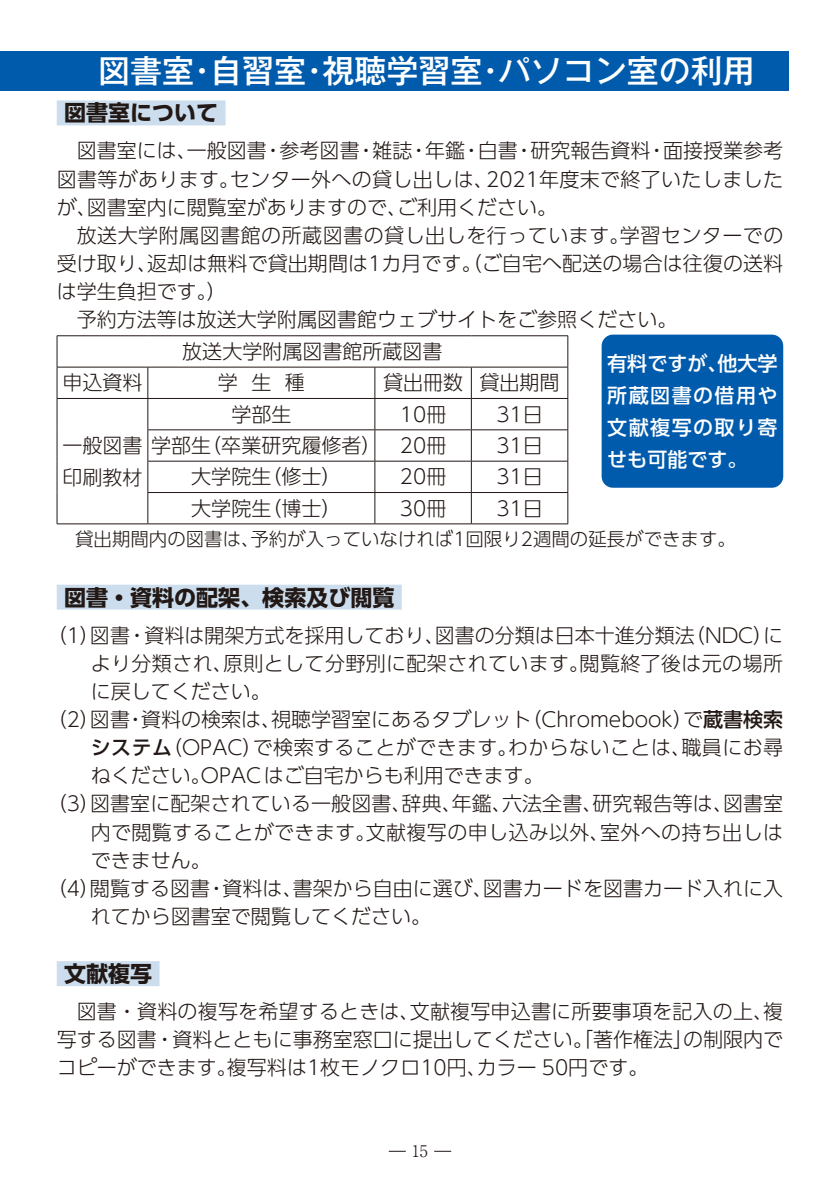
<style>
.page{position:relative;width:840px;height:1191px;background:#fff}
.page>*{position:absolute;margin:0;border:0;box-sizing:border-box;transform-origin:0 0}
.t1{font:500 32px "Gothic MB101 Pr 6 N";color:#fff}
.t2{font:700 22px "UD Shin Go Pr 6 N";color:#221815}
.t3{font:300 20px/28.2px "UD Shin Go Pr 6 N";color:#221815;text-align:justify}
.t4{font:300 20px "UD Shin Go Pr 6 N";letter-spacing:.02em;color:#221815}
.t5{font:300 20px "UD Shin Go Pr 6 N";letter-spacing:.025em;color:#221815}
.t6{font:500 20px/32px "UD Shin Go Pr 6 N";letter-spacing:.07em;color:#fff;text-align:justify}
.t7{font:300 18.4px "UD Shin Go Pr 6 N";color:#221815}
.t8{font:300 16px "Ryumin Pr 6 N";color:#221815}
.s1{font-weight:500}
</style>
<div class="page">
<div style="left:0;top:51px;width:788px;height:40px;background:#005bac"></div>
<div style="left:57px;top:100px;width:168px;height:25px;background:#ccdeee"></div>
<div style="left:57px;top:584px;width:344px;height:25px;background:#ccdeee"></div>
<div style="left:57px;top:961px;width:102px;height:25px;background:#ccdeee"></div>
<hr style="left:57px;top:335px;width:91px;height:1px;background:#221815">
<hr style="left:57px;top:336px;width:1px;height:31px;background:#221815">
<hr style="left:148px;top:335px;width:226px;height:1px;background:#221815">
<hr style="left:374px;top:335px;width:97px;height:1px;background:#221815">
<hr style="left:471px;top:335px;width:96px;height:1px;background:#221815">
<hr style="left:567px;top:336px;width:1px;height:31px;background:#221815">
<hr style="left:57px;top:367px;width:91px;height:1px;background:#221815">
<hr style="left:57px;top:367px;width:1px;height:31px;background:#221815">
<hr style="left:148px;top:367px;width:226px;height:1px;background:#221815">
<hr style="left:147px;top:367px;width:1px;height:31px;background:#221815">
<hr style="left:374px;top:367px;width:97px;height:1px;background:#221815">
<hr style="left:374px;top:367px;width:1px;height:31px;background:#221815">
<hr style="left:471px;top:367px;width:96px;height:1px;background:#221815">
<hr style="left:470px;top:367px;width:1px;height:31px;background:#221815">
<hr style="left:567px;top:367px;width:1px;height:31px;background:#221815">
<hr style="left:57px;top:398px;width:91px;height:1px;background:#221815">
<hr style="left:57px;top:399px;width:1px;height:31px;background:#221815">
<hr style="left:57px;top:430px;width:1px;height:31px;background:#221815">
<hr style="left:57px;top:461px;width:1px;height:31px;background:#221815">
<hr style="left:57px;top:492px;width:1px;height:31px;background:#221815">
<hr style="left:57px;top:523px;width:91px;height:1px;background:#221815">
<hr style="left:148px;top:398px;width:226px;height:1px;background:#221815">
<hr style="left:147px;top:399px;width:1px;height:30px;background:#221815">
<hr style="left:374px;top:398px;width:97px;height:1px;background:#221815">
<hr style="left:374px;top:399px;width:1px;height:30px;background:#221815">
<hr style="left:471px;top:398px;width:96px;height:1px;background:#221815">
<hr style="left:470px;top:399px;width:1px;height:30px;background:#221815">
<hr style="left:567px;top:399px;width:1px;height:30px;background:#221815">
<hr style="left:147px;top:429px;width:227px;height:1px;background:#221815">
<hr style="left:147px;top:430px;width:1px;height:31px;background:#221815">
<hr style="left:374px;top:429px;width:97px;height:1px;background:#221815">
<hr style="left:374px;top:430px;width:1px;height:31px;background:#221815">
<hr style="left:471px;top:429px;width:96px;height:1px;background:#221815">
<hr style="left:470px;top:430px;width:1px;height:31px;background:#221815">
<hr style="left:567px;top:430px;width:1px;height:31px;background:#221815">
<hr style="left:147px;top:461px;width:227px;height:1px;background:#221815">
<hr style="left:147px;top:461px;width:1px;height:31px;background:#221815">
<hr style="left:374px;top:461px;width:97px;height:1px;background:#221815">
<hr style="left:374px;top:461px;width:1px;height:31px;background:#221815">
<hr style="left:471px;top:461px;width:96px;height:1px;background:#221815">
<hr style="left:470px;top:461px;width:1px;height:31px;background:#221815">
<hr style="left:567px;top:461px;width:1px;height:31px;background:#221815">
<hr style="left:147px;top:492px;width:227px;height:1px;background:#221815">
<hr style="left:147px;top:493px;width:1px;height:30px;background:#221815">
<hr style="left:374px;top:492px;width:97px;height:1px;background:#221815">
<hr style="left:374px;top:493px;width:1px;height:30px;background:#221815">
<hr style="left:471px;top:492px;width:96px;height:1px;background:#221815">
<hr style="left:470px;top:493px;width:1px;height:30px;background:#221815">
<hr style="left:567px;top:493px;width:1px;height:30px;background:#221815">
<hr style="left:148px;top:523px;width:226px;height:1px;background:#221815">
<hr style="left:374px;top:523px;width:97px;height:1px;background:#221815">
<hr style="left:471px;top:523px;width:96px;height:1px;background:#221815">
<div style="left:601px;top:334px;width:181px;height:154px;background:#005bac;border-radius:11px"></div>
<svg style="left:388px;top:1151px;width:17px;height:1px"></svg>
<svg style="left:434px;top:1151px;width:17px;height:1px"></svg>
<h1 class="t1" style="left:98px;top:44px;width:658px">図書室・自習室・視聴学習室・パソコン室の利用</h1>
<p class="t2" style="left:64px;top:95px;width:156px">図書室について</p>
<p class="t3" style="left:57px;top:136px;width:727px;text-indent:20px">図書室には、一般図書・参考図書・雑誌・年鑑・白書・研究報告資料・面接授業参考図書等があります。センター外への貸し出しは、2021年度末で終了いたしましたが、図書室内に閲覧室がありますので、ご利用ください。</p>
<p class="t5" style="left:77px;top:219px;width:707px">放送大学附属図書館の所蔵図書の貸し出しを行っています。学習センターでの</p>
<p class="t3" style="left:57px;top:248px;width:727px">受け取り、返却は無料で貸出期間は1カ月です。（ご自宅へ配送の場合は往復の送料</p>
<p class="t3" style="left:57px;top:277px;width:171px">は学生負担です。）</p>
<p class="t3" style="left:77px;top:305px;width:601px">予約方法等は放送大学附属図書館ウェブサイトをご参照ください。</p>
<p class="t3" style="left:182px;top:337px;width:262px">放送大学附属図書館所蔵図書</p>
<p class="t3" style="left:62px;top:368px;width:81px">申込資料</p>
<p class="t3" style="left:218px;top:368px;width:88px">学 生 種</p>
<p class="t3" style="left:383px;top:368px;width:178px">貸出冊数 貸出期間</p>
<p class="t6" style="left:607px;top:346px;width:172px">有料ですが、他大学所蔵図書の借用や文献複写の取り寄せも可能です。</p>
<p class="t3" style="left:231px;top:399px;width:61px">学部生</p>
<p class="t3" style="left:399px;top:399px;width:48px">10冊</p>
<p class="t3" style="left:496px;top:398px;width:48px;line-height:31.4px">31日<br>31日</p>
<p class="t3" style="left:191px;top:462px;width:151px">大学院生（修士）</p>
<p class="t3" style="left:399px;top:462px;width:48px">20冊</p>
<p class="t3" style="left:496px;top:462px;width:48px">31日</p>
<p class="t3" style="left:191px;top:493px;width:151px">大学院生（博士）</p>
<p class="t3" style="left:399px;top:493px;width:48px">30冊</p>
<p class="t3" style="left:496px;top:493px;width:48px">31日</p>
<p class="t7" style="left:75px;top:524px;width:661px">貸出期間内の図書は、予約が入っていなければ1回限り2週間の延長ができます。</p>
<p class="t2" style="left:64px;top:579px;width:331px">図書・資料の配架、検索及び閲覧</p>
<p class="t3" style="left:47px;top:620px;width:737px">（1）図書・資料は開架方式を採用しており、図書の分類は日本十進分類法（NDC）に</p>
<p class="t4" style="left:91px;top:647px;width:693px">より分類され、原則として分野別に配架されています。閲覧終了後は元の場所</p>
<p class="t3" style="left:91px;top:676px;width:182px">に戻してください。</p>
<p class="t3" style="left:47px;top:704px;width:737px">（2）図書・資料の検索は、視聴学習室にあるタブレット（Chromebook）で<span class="s1">蔵書検索</span></p>
<p class="t4" style="left:91px;top:731px;width:693px"><span class="s1">システム</span>（OPAC）で検索することができます。わからないことは、職員にお尋</p>
<p class="t3" style="left:91px;top:761px;width:454px">ねください。OPACはご自宅からも利用できます。</p>
<p class="t3" style="left:47px;top:789px;width:737px">（3）図書室に配架されている一般図書、辞典、年鑑、六法全書、研究報告等は、図書室</p>
<p class="t4" style="left:91px;top:816px;width:693px">内で閲覧することができます。文献複写の申し込み以外、室外への持ち出しは</p>
<p class="t3" style="left:91px;top:845px;width:121px">できません。</p>
<p class="t3" style="left:47px;top:873px;width:737px">（4）閲覧する図書・資料は、書架から自由に選び、図書カードを図書カード入れに入</p>
<p class="t3" style="left:91px;top:901px;width:342px">れてから図書室で閲覧してください。</p>
<p class="t2" style="left:64px;top:955px;width:90px">文献複写</p>
<p class="t3" style="left:57px;top:996px;width:727px;text-indent:20px">図書・資料の複写を希望するときは、文献複写申込書に所要事項を記入の上、複写する図書・資料とともに事務室窓口に提出してください。「著作権法」の制限内でコピーができます。複写料は1枚モノクロ10円、カラー 50円です。</p>
<p class="t3" style="left:62px;top:429px;width:385px;line-height:31.6px">一般図書学部生（卒業研究履修者） 20冊印刷教材</p>
<p class="t8" style="left:412px;top:1138px;width:17px">15</p>
</div>
